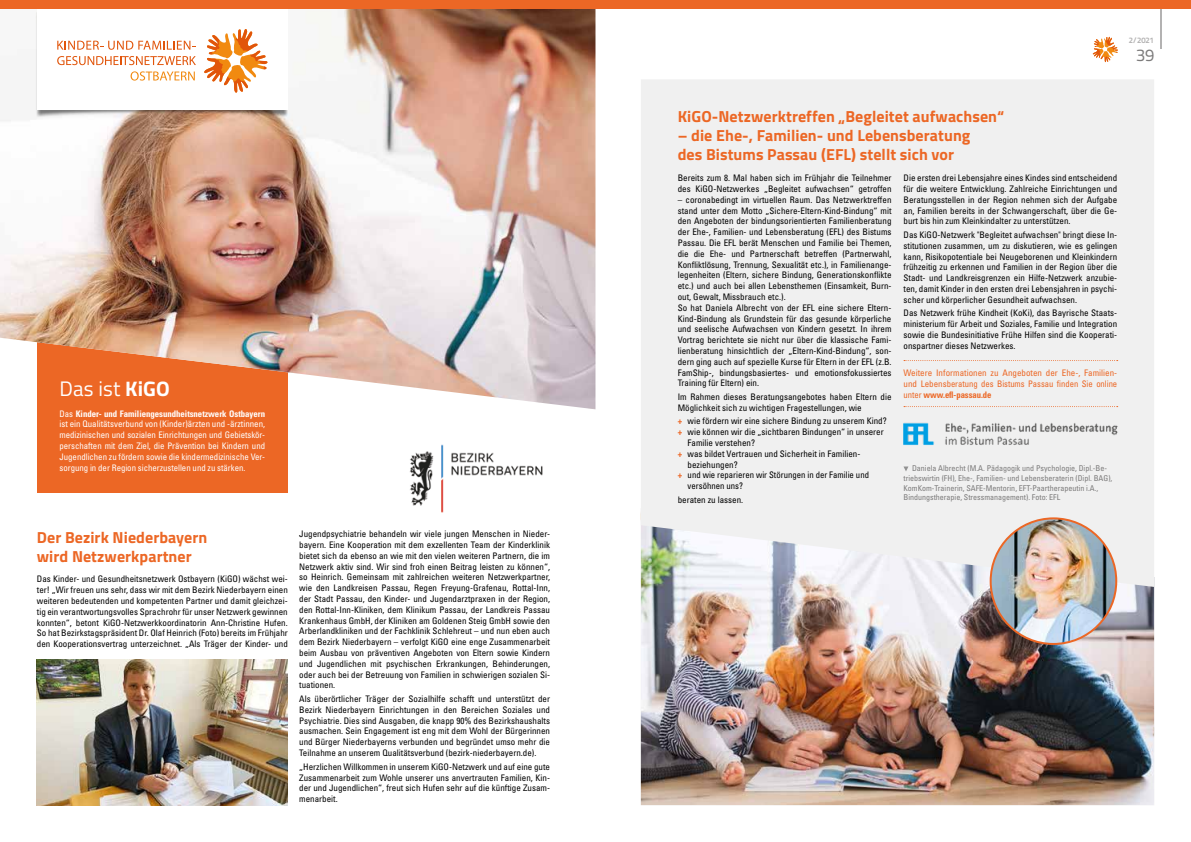
<style>
.page{position:relative;width:1191px;height:842px;background:#fff}
.page>*{position:absolute;margin:0;border:0;box-sizing:border-box;transform-origin:0 0}
.t1{font:21px "Titillium";letter-spacing:.005em;color:#fff}
.t2{font:17px "Titillium Text 22 L";color:#7c7b7b}
.t3{font:700 16px/19px "Titillium";letter-spacing:.005em;color:#ec6725}
.t4{font:condensed 9px/10.8px "Univers LT Std";color:#000;text-align:justify}
.t5{font:condensed 9px/10.8px "Univers LT Std";letter-spacing:-.005em;color:#fff;text-align:justify}
.t6{font:condensed 9px/10.8px "Univers LT Std";letter-spacing:-.005em;color:#ec6725;text-align:justify}
.t7{font:condensed 8px/9.6px "Univers LT Std";color:#7c7b7b}
.t8{font:700 8px "Titillium Text 22 L";color:#b3b2b2}
.s1{font-weight:700}
.s2{font-weight:700;color:#ec6725}
</style>
<div class="page">
<img style="left:641px;top:587px;width:513px;height:218px">
<img style="left:410px;top:481px;width:34px;height:32px">
<div style="left:37px;top:339px;width:251px;height:154px;background:#ec6725"></div>
<img style="left:0;top:9px;width:595px;height:400px">
<div style="left:641px;top:80px;width:513px;height:507px;background:#f0f0f0"></div>
<img style="left:990px;top:518px;width:126px;height:126px;border-radius:63px">
<div style="left:35px;top:10px;width:253px;height:107px;background:#000;opacity:.5"></div>
<div style="left:37px;top:9px;width:251px;height:101px;background:#fff"></div>
<svg style="left:57px;top:29px;width:211px;height:64px"></svg>
<img style="left:37px;top:659px;width:251px;height:146px">
<svg style="left:904px;top:360px;width:213px;height:1px"></svg>
<svg style="left:904px;top:406px;width:213px;height:1px"></svg>
<svg style="left:903px;top:466px;width:5px;height:5px"></svg>
<img style="left:903px;top:419px;width:225px;height:30px">
<hr style="left:1159px;top:0;width:2px;height:49px;background:#b3b2b2">
<div style="left:587px;top:0;width:604px;height:9px;background:#ec6725"></div>
<svg style="left:1092px;top:37px;width:26px;height:25px"></svg>
<div style="left:0;top:0;width:604px;height:9px;background:#ec6725"></div>
<h1 class="t1" style="left:60px;top:373px;width:112px">Das ist <span class="s1">KiGO</span></h1>
<p class="t5" style="left:60px;top:408px;width:207px">Das <span class="s1">Kinder- und Familiengesundheitsnetzwerk Ostbayern </span>ist ein Qualitätsverbund von (Kinder)ärzten und -ärztinnen, medizinischen und sozialen Einrichtungen und Gebietskör&shy;perschaften mit dem Ziel, die Prävention bei Kindern und Jugendlichen zu fördern sowie die kindermedizinische Ver&shy;sorgung in der Region sicherzustellen und zu stärken.</p>
<h3 class="t3" style="left:37px;top:527px;width:172px">Der Bezirk Niederbayern wird Netzwerkpartner</h3>
<p class="t4" style="left:37px;top:574px;width:252px">Das Kinder- und Gesundheitsnetzwerk Ostbayern (KiGO) wächst wei&shy;ter! „Wir freuen uns sehr, dass wir mit dem Bezirk Niederbayern einen weiteren bedeutenden und kompetenten Partner und damit gleichzei&shy;tig ein verantwortungsvolles Sprachrohr für unser Netzwerk gewinnen konnten“, betont KiGO-Netzwerkkoordinatorin Ann-Christine Hufen.<br>So hat Bezirkstagspräsident Dr. Olaf Heinrich (Foto) bereits im Frühjahr den Kooperationsvertrag unterzeichnet. „Als Träger der Kinder- und</p>
<p class="t4" style="left:299px;top:528px;width:252px">Jugendpsychiatrie behandeln wir viele jungen Menschen in Nieder&shy;bayern. Eine Kooperation mit dem exzellenten Team der Kinderklinik bietet sich da ebenso an wie mit den vielen weiteren Partnern, die im Netzwerk aktiv sind. Wir sind froh einen Beitrag leisten zu können“, so Heinrich. Gemeinsam mit zahlreichen weiteren Netzwerkpartner, wie den Landkreisen Passau, Regen Freyung-Grafenau, Rottal-Inn, der Stadt Passau, den Kinder- und Jugendarztpraxen in der Region, den Rottal-Inn-Kliniken, dem Klinikum Passau, der Landkreis Passau Krankenhaus GmbH, der Kliniken am Goldenen Steig GmbH sowie den Arberlandkliniken und der Fachklinik Schlehreut – und nun eben auch dem Bezirk Niederbayern – verfolgt KiGO eine enge Zusammenarbeit beim Ausbau von präventiven Angeboten von Eltern sowie Kindern und Jugendlichen mit psychischen Erkrankungen, Behinderungen, oder auch bei der Betreuung von Familien in schwierigen sozialen Si&shy;tuationen.</p>
<p class="t4" style="left:299px;top:693px;width:252px">Als überörtlicher Träger der Sozialhilfe schafft und unterstützt der Bezirk Niederbayern Einrichtungen in den Bereichen Soziales und Psychiatrie. Dies sind Ausgaben, die knapp 90% des Bezirkshaushalts ausmachen. Sein Engagement ist eng mit dem Wohl der Bürgerinnen und Bürger Niederbayerns verbunden und begründet umso mehr die Teilnahme an unserem Qualitätsverbund (bezirk-niederbayern.de).</p>
<p class="t4" style="left:299px;top:761px;width:252px">„Herzlichen Willkommen in unserem KiGO-Netzwerk und auf eine gute Zusammenarbeit zum Wohle unserer uns anvertrauten Familien, Kin&shy;der und Jugendlichen“, freut sich Hufen sehr auf die künftige Zusam&shy;menarbeit.</p>
<p class="t8" style="left:1128px;top:34px;width:27px">2/2021</p>
<h2 class="t2" style="left:1136px;top:43px;width:20px">39</h2>
<h3 class="t3" style="left:677px;top:106px;width:328px">KiGO-Netzwerktreffen „Begleitet aufwachsen“</h3>
<h3 class="t3" style="left:677px;top:125px;width:294px">– die Ehe-, Familien- und Lebensberatung des Bistums Passau (EFL) stellt sich vor</h3>
<p class="t4" style="left:677px;top:172px;width:215px">Bereits zum 8. Mal haben sich im Frühjahr die Teilnehmer des KiGO-Netzwerkes „Begleitet aufwachsen“ getroffen</p>
<p class="t4" style="left:677px;top:194px;width:215px;text-align:left">– coronabedingt im virtuellen Raum. Das Netzwerktreffen stand unter dem Motto „Sichere-Eltern-Kind-Bindung“ mit den Angeboten der bindungsorientierten Familienberatung der Ehe-, Familien- und Lebensberatung (EFL) des Bistums Passau. Die EFL berät Menschen und Familie bei Themen, die die Ehe- und Partnerschaft betreffen (Partnerwahl, Konfliktlösung, Trennung, Sexualität etc.), in Familienange&shy;legenheiten (Eltern, sichere Bindung, Generationskonflikte etc.) und auch bei allen Lebensthemen (Einsamkeit, Burn&shy;out, Gewalt, Missbrauch etc.).<br>So hat Daniela Albrecht von der EFL eine sichere Eltern-Kind-Bindung als Grundstein für das gesunde körperliche und seelische Aufwachsen von Kindern gesetzt. In ihrem Vortrag berichtete sie nicht nur über die klassische Fami&shy;lienberatung hinsichtlich der „Eltern-Kind-Bindung“, son&shy;dern ging auch auf spezielle Kurse für Eltern in der EFL (z.B.<br>FamShip-, bindungsbasiertes- und emotionsfokussiertes Training für Eltern) ein.</p>
<p class="t4" style="left:677px;top:391px;width:215px">Im Rahmen dieses Beratungsangebotes haben Eltern die<br>Möglichkeit sich zu wichtigen Fragestellungen, wie</p>
<p class="t4" style="left:677px;top:416px;width:210px"><span class="s2">+</span> wie fördern wir eine sichere Bindung zu unserem Kind?</p>
<p class="t4" style="left:677px;top:426px;width:207px"><span class="s2">+</span> wie können wir die „sichtbaren Bindungen“ in unserer</p>
<p class="t4" style="left:687px;top:437px;width:69px">Familie verstehen?</p>
<p class="t4" style="left:677px;top:448px;width:184px"><span class="s2">+</span> was bildet Vertrauen und Sicherheit in Familien-</p>
<p class="t4" style="left:687px;top:459px;width:51px">beziehungen?</p>
<p class="t4" style="left:677px;top:470px;width:193px"><span class="s2">+</span> und wie reparieren wir Störungen in der Familie und</p>
<p class="t4" style="left:687px;top:480px;width:57px">versöhnen uns?</p>
<p class="t4" style="left:677px;top:494px;width:67px">beraten zu lassen.</p>
<p class="t4" style="left:903px;top:172px;width:215px">Die ersten drei Lebensjahre eines Kindes sind entscheidend für die weitere Entwicklung. Zahlreiche Einrichtungen und Beratungsstellen in der Region nehmen sich der Aufgabe an, Familien bereits in der Schwangerschaft, über die Ge&shy;burt bis hin zum Kleinkindalter zu unterstützen.</p>
<p class="t4" style="left:903px;top:229px;width:215px">Das KiGO-Netzwerk "Begleitet aufwachsen" bringt diese In&shy;stitutionen zusammen, um zu diskutieren, wie es gelingen kann, Risikopotentiale bei Neugeborenen und Kleinkindern frühzeitig zu erkennen und Familien in der Region über die Stadt- und Landkreisgrenzen ein Hilfe-Netzwerk anzubie&shy;ten, damit Kinder in den ersten drei Lebensjahren in psychi&shy;scher und körperlicher Gesundheit aufwachsen.</p>
<p class="t4" style="left:903px;top:308px;width:215px">Das Netzwerk frühe Kindheit (KoKi), das Bayrische Staats&shy;ministerium für Arbeit und Soziales, Familie und Integration sowie die Bundesinitiative Frühe Hilfen sind die Kooperati&shy;onspartner dieses Netzwerkes.</p>
<p class="t6" style="left:903px;top:367px;width:215px">Weitere Informationen zu Angeboten der Ehe-, Familien&shy;und Lebensberatung des Bistums Passau finden Sie online unter <span class="s1">www.efl-passau.de</span></p>
<p class="t7" style="left:903px;top:464px;width:210px;text-indent:9px">Daniela Albrecht (M.A. Pädagogik und Psychologie, Dipl.-Be&shy;triebswirtin (FH), Ehe-, Familien- und Lebensberaterin (Dipl. BAG), KomKom-Trainerin, SAFE-Mentorin, EFT-Paartherapeutin i.A., Bindungstherapie, Stressmanagement). Foto: EFL</p>
</div>
